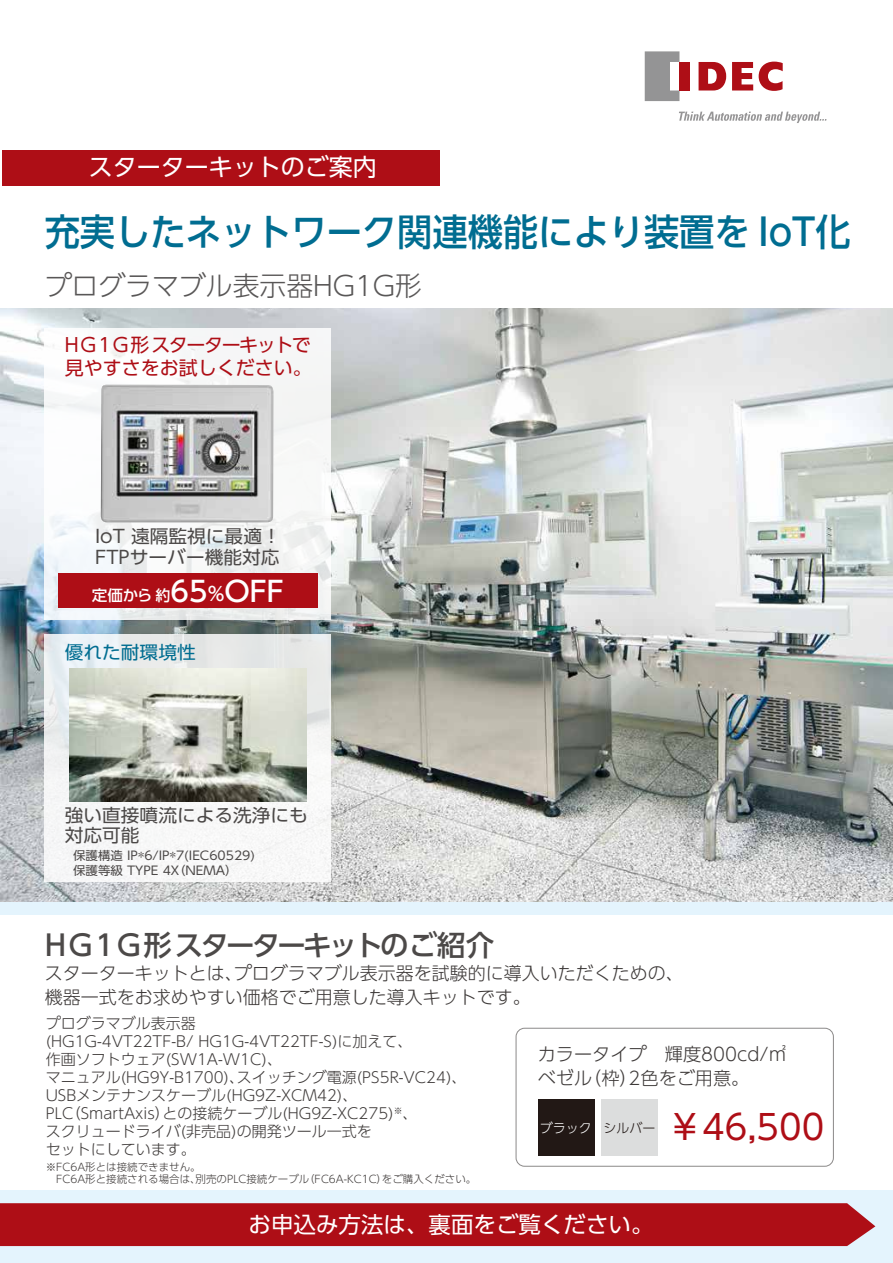
<style>
.page{position:relative;width:893px;height:1263px;background:#fff}
.page>*{position:absolute;margin:0;border:0;box-sizing:border-box;transform-origin:0 0}
.t1{font:500 37.35px "UD Shin Go Pro";color:#006d91;scale:.95 1}
.t2{font:34.35px "UD Shin Go Pro";color:#ae0e16}
.t3{font:500 28.5px "UD Shin Go Pro";letter-spacing:-.05em;color:#4c4948}
.t4{font:300 26.85px "UD Shin Go Pro";color:#595757}
.t5{font:24px "UD Shin Go Pro";color:#fff}
.t6{font:22.5px "UD Shin Go Pro";color:#fff}
.t7{font:19.05px/22.8px "UD Shin Go Pro";color:#ae0e16}
.t8{font:300 18.15px/24px "UD Shin Go Pro";color:#3e3a39}
.t9{font:300 18px/24px "UD Shin Go Pro";color:#3e3a39}
.t10{font:18px/20.2px "UD Shin Go Pro";color:#4c4948;scale:1.04 1}
.t11{font:18px "UD Shin Go Pro";color:#006d91;scale:1.04 1}
.t12{font:300 15px/18px "UD Shin Go Pro";color:#3e3a39}
.t13{font:500 15px "UD Shin Go Pro";color:#fff;scale:1.04 1}
.t14{font:300 12.9px "UD Shin Go Pro";color:#fff}
.t15{font:12px/14.9px "UD Shin Go Pro";color:#4c4948;scale:1.04 1}
.t16{font:300 10.5px/12px "UD Shin Go Pro";color:#3e3a39}
.s1{font-size:28.05px}
.s2{font-size:19.05px}
.s3{font-family:"MS P Mincho"}
.s4{color:#221815}
</style>
<div class="page">
<img style="left:1px;top:308px;width:892px;height:594px">
<div style="left:0;top:902px;width:893px;height:361px;background:#e4f4fd"></div>
<div style="left:0;top:915px;width:893px;height:275px;background:#fff"></div>
<div style="left:0;top:1203px;width:875px;height:43px;background:#ae0e16"></div>
<svg style="left:645px;top:51px;width:34px;height:50px;background:#a5a5a5"></svg>
<svg style="left:699px;top:62px;width:27px;height:29px"></svg>
<svg style="left:732px;top:62px;width:21px;height:29px"></svg>
<div style="left:679px;top:62px;width:10px;height:29px;background:#ae0e16"></div>
<svg style="left:759px;top:62px;width:24px;height:29px"></svg>
<svg style="left:679px;top:112px;width:147px;height:11px"></svg>
<div style="left:2px;top:150px;width:437px;height:35px;background:#ae0e16"></div>
<div style="left:516px;top:1028px;width:318px;height:138px;border:1px solid #4c4948;border-radius:9px"></div>
<div style="left:538px;top:1099px;width:56px;height:56px;background:#221815"></div>
<div style="left:602px;top:1099px;width:56px;height:56px;background:#dcdddd"></div>
<div style="left:45px;top:634px;width:286px;height:248px;background:linear-gradient(to bottom,#e5e9ea,#fcfbfb)"></div>
<img style="left:69px;top:668px;width:237px;height:134px">
<svg style="left:45px;top:329px;width:286px;height:291px;fill:#f6f7f8"></svg>
<img style="left:101px;top:385px;width:172px;height:137px">
<div style="left:58px;top:573px;width:259px;height:34px;background:#ae0e16"></div>
<h3 class="t5" style="left:89px;top:148px;width:289px">スターターキットのご案内</h3>
<h1 class="t1" style="left:45px;top:202px;width:850px">充実したネットワーク関連機能により装置を IoT化</h1>
<h3 class="t4" style="left:45px;top:264px;width:379px">プログラマブル表示器HG1G形</h3>
<p class="t7" style="left:65px;top:333px;width:248px">H G 1 G形スターターキットで見やすさをお試しください。</p>
<p class="t10" style="left:95px;top:526px;width:180px">IoT 遠隔監視に最適！<br>FTPサーバー機能対応</p>
<p class="t13" style="left:92px;top:583px;width:186px">定価から約<span class="s1">65</span><span class="s2">%</span><span class="s1">OFF</span></p>
<p class="t11" style="left:65px;top:638px;width:127px">優れた耐環境性</p>
<p class="t10" style="left:65px;top:804px;width:235px">強い直接噴流による洗浄にも対応可能</p>
<p class="t15" style="left:73px;top:847px;width:176px">保護構造 IP<span class="s3">*</span>6/IP<span class="s3">*</span>7(IEC60529)保護等級 TYPE 4X（NEMA）</p>
<h3 class="t3" style="left:45px;top:922px;width:451px">HG1G形スターターキットのご紹介</h3>
<p class="t9" style="left:45px;top:960px;width:641px">スターターキットとは、プログラマブル表示器を試験的に導入いただくための、機器一式をお求めやすい価格でご用意した導入キットです。</p>
<p class="t12" style="left:46px;top:1014px;width:422px">プログラマブル表示器<br>(HG1G-4VT22TF-B/ HG1G-4VT22TF-S)に加えて、<br>作画ソフトウェア(SW1A-W1C)、<br>マニュアル(HG9Y-B1700)、スイッチング電源(PS5R-VC24)、<br>USBメンテナンスケーブル(HG9Z-XCM42)、<br>PLC（SmartAxis）との接続ケーブル(HG9Z-XC275)<sup>※</sup>、<br>スクリュードライバ(非売品)の開発ツール一式を<br>セットにしています。</p>
<p class="t16" style="left:46px;top:1160px;width:432px">※FC6A形とは接続できません。<br>　FC6A形と接続される場合は、別売のPLC接続ケーブル（FC6A-KC1C）をご購入ください。</p>
<p class="t8" style="left:538px;top:1042px;width:250px">カラータイプ　輝度800cd/㎡ベゼル（枠）2色をご用意。</p>
<p class="t14" style="left:540px;top:1118px;width:117px">ブラック <span class="s4">シルバー</span></p>
<h2 class="t2" style="left:668px;top:1099px;width:158px">￥46,500</h2>
<h3 class="t6" style="left:248px;top:1206px;width:406px">お申込み方法は、裏面をご覧ください。</h3>
</div>
